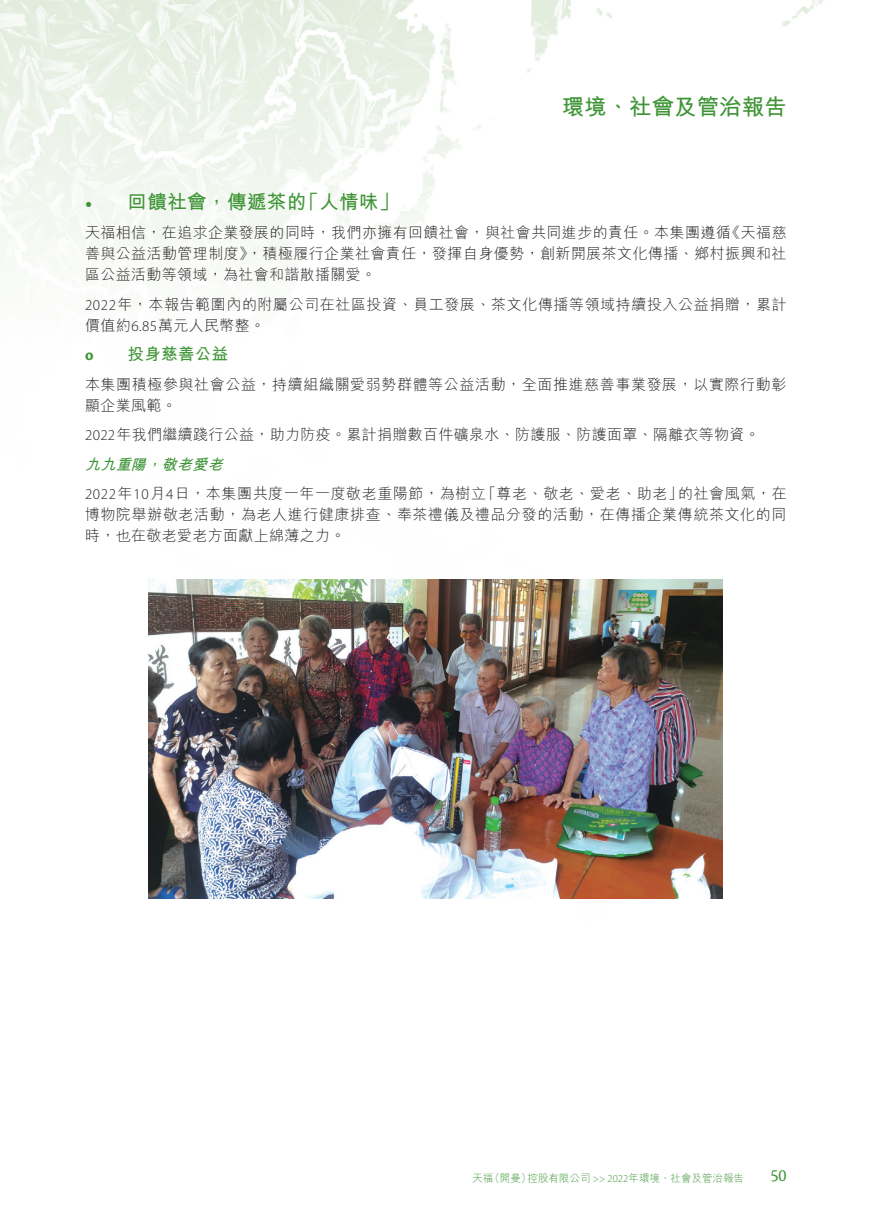
<style>
.page{position:relative;width:893px;height:1212px;background:#fff}
.page>*{position:absolute;margin:0;border:0;box-sizing:border-box;transform-origin:0 0}
.t1{font:700 22.5px "M Hei HK";color:#3f9537}
.t2{font:700 19.5px "M Hei HK";letter-spacing:.02em;color:#3f9537}
.t3{font:700 19.5px "Cronos Pro";color:#3f9537}
.t4{font:18px "Cronos Pro Disp";color:#3f9537}
.t5{font:700 16.5px "M Hei HK";letter-spacing:.02em;color:#3f9537}
.t6{font:700 16.5px "Cronos Pro";color:#3f9537}
.t7{font:300 15px/21px "M Hei HK";letter-spacing:.03em;color:#231f20}
.t8{font:italic 700 15px "M Hei HK";color:#3f9537}
.t9{font:300 10.5px "M Hei HK";color:#3f9537}
.s1{font-family:"Myriad Pro"}
.s2{font-weight:700;font-style:italic;color:#3f9537}
</style>
<div class="page">
<img style="left:0;top:0;width:823px;height:899px">
<img style="left:149px;top:579px;width:574px;height:319px">
<h2 class="t3" style="left:85px;top:191px;width:9px">•</h2>
<h2 class="t2" style="left:128px;top:187px;width:180px">回饋社會，傳遞茶的</h2>
<h2 class="t2" style="left:299px;top:187px;width:101px">「人情味「</h2>
<h1 class="t1" style="left:562px;top:90px;width:226px">環境、社會及管治報告</h1>
<p class="t7" style="left:85px;top:222px;width:703px">天福相信，在追求企業發展的同時，我們亦擁有回饋社會，與社會共同進步的責任。本集團遵循<br>善與公益活動管理制度，》積極履行企業社會責任，發揮自身優勢，創新開展茶文化傳播、鄉村振興和社區公益活動等領域，為社會和諧散播關愛。</p>
<p class="t7" style="left:85px;top:294px;width:703px"><span class="s1">2022</span>年，本報告範圍內的附屬公司在社區投資、員工發展、茶文化傳播等領域持續投入公益捐贈，累計價值約<span class="s1">6.85</span>萬元人民幣整。</p>
<p class="t5" style="left:128px;top:342px;width:102px">投身慈善公益</p>
<p class="t7" style="left:725px;top:222px;width:63px">《天福慈</p>
<p class="t6" style="left:85px;top:346px;width:10px">o</p>
<p class="t7" style="left:85px;top:374px;width:703px">本集團積極參與社會公益，持續組織關愛弱勢群體等公益活動，全面推進慈善事業發展，以實際行動彰顯企業風範。</p>
<p class="t7" style="left:162px;top:420px;width:600px;line-height:29.5px;text-indent:-77px"><span class="s1">2022</span>年我們繼續踐行公益，助力防疫。累計捐贈數百件礦泉水、防護服、防護面罩、隔離衣等物資。<span class="s2">敬老愛老</span></p>
<p class="t8" style="left:85px;top:453px;width:68px">九九重陽</p>
<p class="t8" style="left:146px;top:453px;width:22px">，</p>
<p class="t7" style="left:85px;top:483px;width:703px"><span class="s1">2022</span>年<span class="s1">10</span>月 日<span class="s1">4</span> ，本集團共度一年一度敬老重陽節，為樹立<br>博物院舉辦敬老活動，為老人進行健康排查、奉茶禮儀及禮品分發的活動，在傳播企業傳統茶文化的同時，也在敬老愛老方面獻上綿薄之力。</p>
<p class="t7" style="left:678px;top:483px;width:110px">的社會風氣，在</p>
<p class="t7" style="left:481px;top:483px;width:204px">「尊老、敬老、愛老、助老」</p>
<p class="t9" style="left:489px;top:1173px;width:43px">（開曼）</p>
<p class="t9" style="left:527px;top:1173px;width:218px">控股有限公司 <span class="s1">&gt;&gt; 2022</span>年環境、社會及管治報告</p>
<p class="t9" style="left:472px;top:1173px;width:22px">天福</p>
<p class="t4" style="left:770px;top:1165px;width:18px">50</p>
</div>
